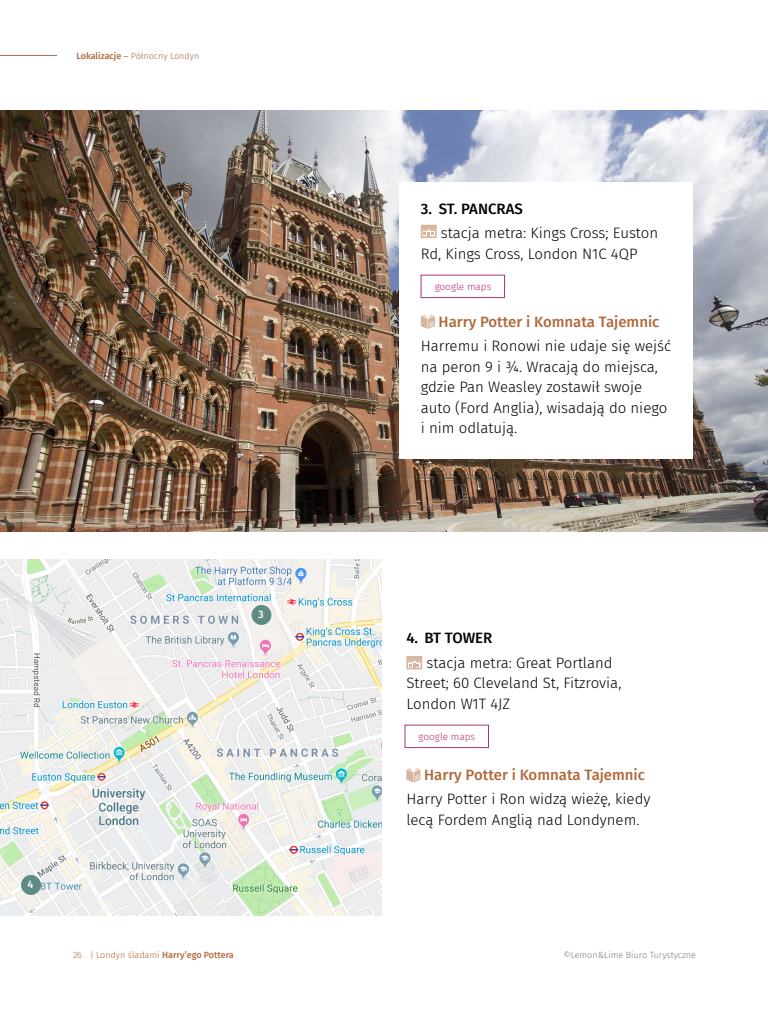
<style>
.page{position:relative;width:768px;height:1024px;background:#fff}
.page>*{position:absolute;margin:0;border:0;box-sizing:border-box;transform-origin:0 0}
.t1{font:300 15px/20.5px "Fira Sans";color:#000}
.t2{font:500 15px "Fira Sans";color:#b0693c}
.t3{font:500 15px "Fira Sans";color:#000}
.t4{font:500 10.85px "Fira Sans";color:#fff}
.t5{font:300 10px "Fira Sans";color:#b03272}
.t6{font:500 9px "Fira Sans";color:#b0693c}
.t7{font:300 9px "Fira Sans";color:#b0693c}
.t8{font:300 9px "Fira Sans";color:#737d88}
.s1{font-weight:500}
.s2{font-family:"Helvetica Neue LT Pro";font-weight:400;font-stretch:condensed}
.s3{font-weight:300}
</style>
<div class="page">
<img style="left:0;top:110px;width:768px;height:422px">
<div style="left:400px;top:182px;width:293px;height:277px;background:#fff"></div>
<div style="left:421px;top:275px;width:84px;height:23px;border:1px solid #b03272"></div>
<div style="left:405px;top:725px;width:84px;height:23px;border:1px solid #b03272"></div>
<svg style="left:421px;top:314px;width:14px;height:15px"></svg>
<svg style="left:406px;top:768px;width:14px;height:14px"></svg>
<svg style="left:421px;top:225px;width:16px;height:13px"></svg>
<svg style="left:406px;top:656px;width:16px;height:13px"></svg>
<img style="left:0;top:559px;width:382px;height:357px">
<div style="left:21px;top:875px;width:20px;height:20px;background:#5e8b83;border-radius:50%"></div>
<div style="left:252px;top:605px;width:19px;height:20px;background:#5e8b83;border-radius:50%"></div>
<hr style="left:0;top:55px;width:57px;height:1px;background:#b0693c">
<p class="t7" style="left:76px;top:49px;width:124px"><span class="s1">Lokalizacje</span> <span class="s2">–</span> Północny Londyn</p>
<p class="t3" style="left:421px;top:196px;width:104px">3. ST. PANCRAS</p>
<p class="t1" style="left:421px;top:223px;width:239px;text-indent:20px">stacja metra: Kings Cross; Euston<br>Rd, Kings Cross, London N1C 4QP</p>
<p class="t5" style="left:435px;top:279px;width:58px">google maps</p>
<p class="t2" style="left:439px;top:309px;width:222px">Harry Potter i Komnata Tajemnic</p>
<p class="t1" style="left:421px;top:335px;width:252px">Harremu i Ronowi nie udaje się wejść na peron 9 i ¾. Wracają do miejsca, gdzie Pan Weasley zostawił swoje auto (Ford Anglia), wisadają do niego i nim odlatują.</p>
<p class="t4" style="left:27px;top:876px;width:7px">4</p>
<p class="t4" style="left:258px;top:606px;width:7px">3</p>
<p class="t3" style="left:406px;top:626px;width:88px">4. BT TOWER</p>
<p class="t1" style="left:406px;top:652px;width:217px;text-indent:20px">stacja metra: Great Portland<br>Street; 60 Cleveland St, Fitzrovia,<br>London W1T 4JZ</p>
<p class="t5" style="left:419px;top:729px;width:58px">google maps</p>
<p class="t2" style="left:424px;top:763px;width:222px">Harry Potter i Komnata Tajemnic</p>
<p class="t1" style="left:406px;top:789px;width:246px">Harry Potter i Ron widzą wieżę, kiedy lecą Fordem Anglią nad Londynem.</p>
<p class="t7" style="left:73px;top:949px;width:11px">26</p>
<p class="t6" style="left:90px;top:948px;width:145px"><span class="s3">| Londyn śladami</span> Harry’ego Pottera</p>
<p class="t8" style="left:563px;top:949px;width:134px">©Lemon&amp;Lime Biuro Turystyczne</p>
</div>
